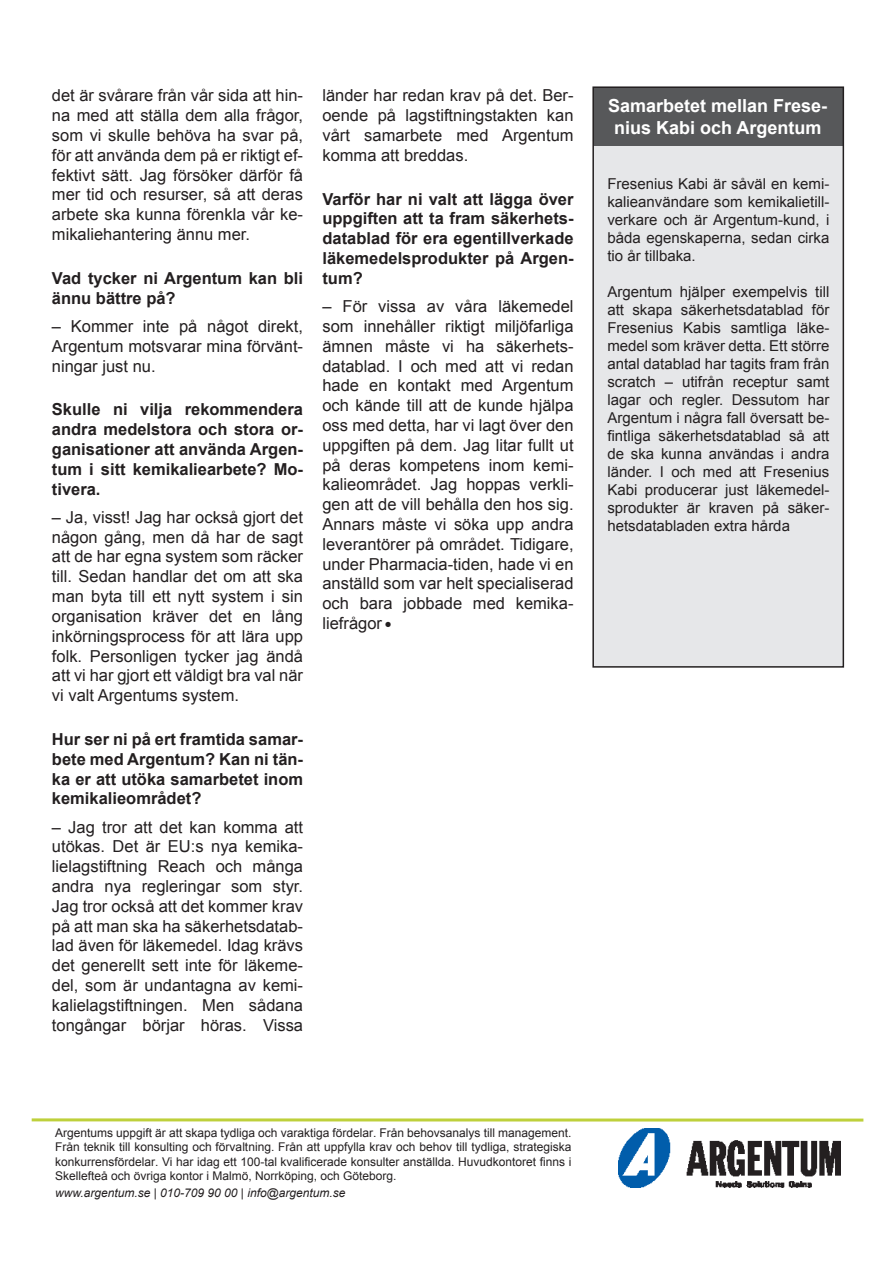
<style>
.page{position:relative;width:893px;height:1263px;background:#fff}
.page>*{position:absolute;margin:0;border:0;box-sizing:border-box;transform-origin:0 0}
.t1{font:700 18px/21.6px "Arial";color:#fff;text-align:center}
.t2{font:16.5px/19.8px "Arial";color:#231f20;text-align:justify}
.t3{font:700 16.5px/19.8px "Arial";color:#231f20;text-align:justify}
.t4{font:15px/18px "Arial";color:#231f20;text-align:justify}
.t5{font:12px/14.4px "Arial";color:#231f20;text-align:justify}
.t6{font:italic 12px "Arial";color:#231f20}
.s1{font-size:21px}
</style>
<div class="page">
<hr style="left:32px;top:1118px;width:831px;height:3px;background:#bed03b">
<img style="left:618px;top:1128px;width:222px;height:59px">
<div style="left:593px;top:87px;width:250px;height:580px;background:#e6e7e9"></div>
<div style="left:593px;top:87px;width:250px;height:59px;background:#57585a"></div>
<div style="left:592px;top:86px;width:252px;height:582px;border:2px solid #231f20"></div>
<p class="t2" style="left:52px;top:86px;width:253px">det är svårare från vår sida att hin&shy;na med att ställa dem alla frågor, som vi skulle behöva ha svar på, för att använda dem på er riktigt ef&shy;fektivt sätt. Jag försöker därför få mer tid och resurser, så att deras arbete ska kunna förenkla vår ke&shy;mikaliehantering ännu mer.</p>
<p class="t3" style="left:52px;top:269px;width:253px">Vad tycker ni Argentum kan bli ännu bättre på?</p>
<p class="t2" style="left:52px;top:316px;width:253px">– Kommer inte på något direkt, Argentum motsvarar mina förvänt&shy;ningar just nu.</p>
<p class="t3" style="left:52px;top:400px;width:253px">Skulle ni vilja rekommendera andra medelstora och stora or&shy;ganisationer att använda Argen&shy;tum i sitt kemikaliearbete? Mo&shy;tivera.</p>
<p class="t2" style="left:52px;top:507px;width:253px">– Ja, visst! Jag har också gjort det någon gång, men då har de sagt att de har egna system som räcker till. Sedan handlar det om att ska man byta till ett nytt system i sin organisation kräver det en lång inkörningsprocess för att lära upp folk. Personligen tycker jag ändå att vi har gjort ett väldigt bra val när vi valt Argentums system.</p>
<p class="t3" style="left:52px;top:730px;width:253px">Hur ser ni på ert framtida samar&shy;bete med Argentum? Kan ni tän&shy;ka er att utöka samarbetet inom kemikalieområdet?</p>
<p class="t2" style="left:52px;top:817px;width:253px">– Jag tror att det kan komma att utökas. Det är EU:s nya kemika&shy;lielagstiftning Reach och många andra nya regleringar som styr.<br>Jag tror också att det kommer krav på att man ska ha säkerhetsdatab&shy;lad även för läkemedel. Idag krävs det generellt sett inte för läkeme&shy;del, som är undantagna av kemi&shy;kalielagstiftningen. Men sådana tongångar börjar höras. Vissa</p>
<p class="t2" style="left:322px;top:86px;width:253px">länder har redan krav på det. Ber&shy;oende på lagstiftningstakten kan vårt samarbete med Argentum komma att breddas.</p>
<p class="t3" style="left:322px;top:189px;width:253px">Varför har ni valt att lägga över uppgiften att ta fram säkerhets&shy;datablad för era egentillverkade läkemedelsprodukter på Argen&shy;tum?</p>
<p class="t2" style="left:322px;top:297px;width:253px">– För vissa av våra läkemedel som innehåller riktigt miljöfarliga ämnen måste vi ha säkerhets&shy;datablad. I och med att vi redan hade en kontakt med Argentum och kände till att de kunde hjälpa oss med detta, har vi lagt över den uppgiften på dem. Jag litar fullt ut på deras kompetens inom kemi&shy;kalieområdet. Jag hoppas verkli&shy;gen att de vill behålla den hos sig.<br>Annars måste vi söka upp andra leverantörer på området. Tidigare, under Pharmacia-tiden, hade vi en anställd som var helt specialiserad och bara jobbade med kemika&shy;liefrågor<span class="s1">•</span></p>
<p class="t1" style="left:608px;top:96px;width:221px">Samarbetet mellan Frese&shy;nius Kabi och Argentum</p>
<p class="t4" style="left:607px;top:175px;width:223px">Fresenius Kabi är såväl en kemi&shy;kalieanvändare som kemikalietill&shy;verkare och är Argentum-kund, i båda egenskaperna, sedan cirka tio år tillbaka.</p>
<p class="t4" style="left:607px;top:283px;width:223px">Argentum hjälper exempelvis till att skapa säkerhetsdatablad för Fresenius Kabis samtliga läke&shy;medel som kräver detta. Ett större antal datablad har tagits fram från scratch – utifrån receptur samt lagar och regler. Dessutom har Argentum i några fall översatt be&shy;fintliga säkerhetsdatablad så att de ska kunna användas i andra länder. I och med att Fresenius Kabi producerar just läkemedel&shy;sprodukter är kraven på säker&shy;hetsdatabladen extra hårda</p>
<p class="t5" style="left:55px;top:1126px;width:518px">Argentums uppgift är att skapa tydliga och varaktiga fördelar. Från behovsanalys till management.<br>Från teknik till konsulting och förvaltning. Från att uppfylla krav och behov till tydliga, strategiska konkurrensfördelar. Vi har idag ett 100-tal kvalificerade konsulter anställda. Huvudkontoret finns i Skellefteå och övriga kontor i Malmö, Norrköping, och Göteborg.</p>
<p class="t6" style="left:55px;top:1185px;width:292px">www.argentum.se | 010-709 90 00 | info@argentum.se</p>
</div>
